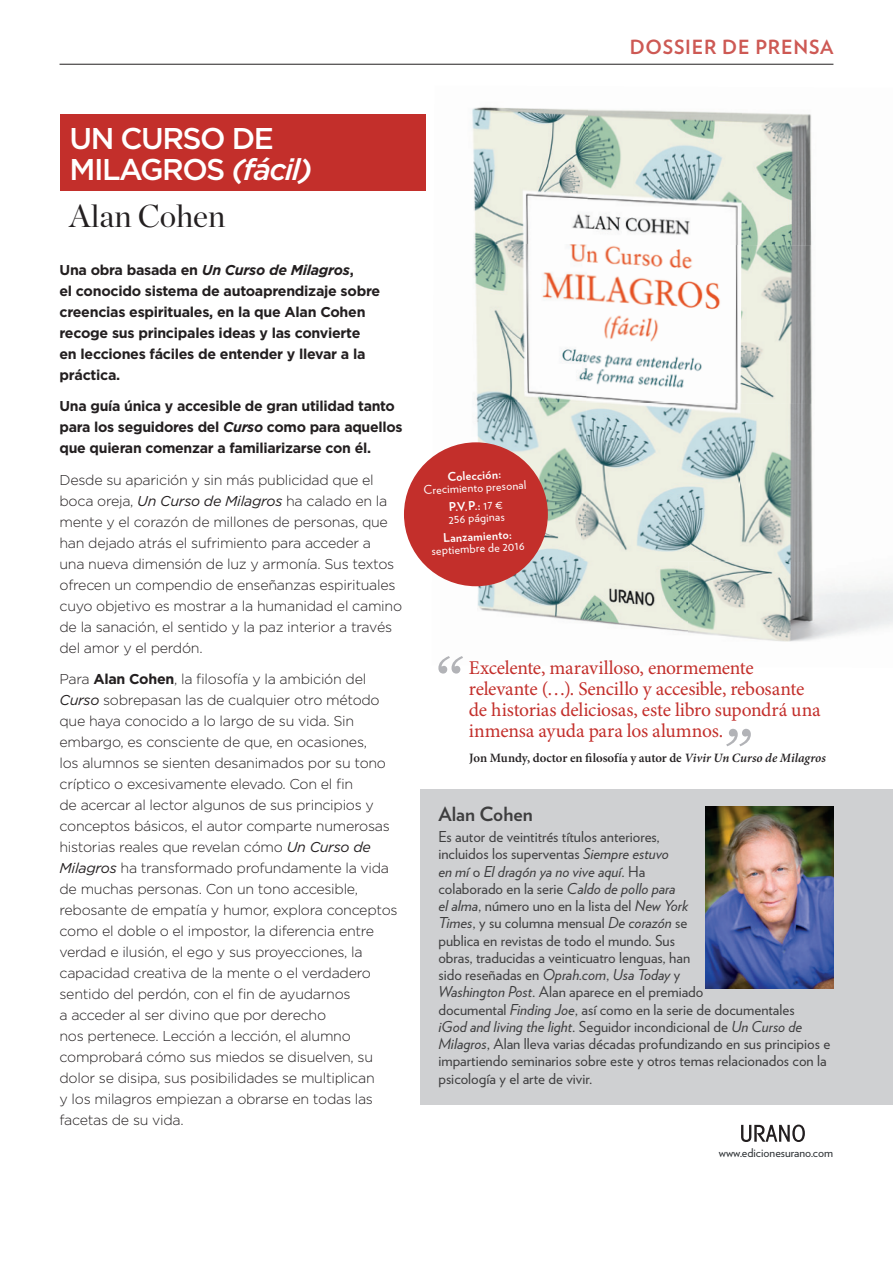
<style>
.page{position:relative;width:893px;height:1263px;background:#fff}
.page>*{position:absolute;margin:0;border:0;box-sizing:border-box;transform-origin:0 0}
.t1{font:31.5px "Chronicle Display";color:#231f20}
.t2{font:500 30px/31.5px "Gotham";letter-spacing:-.05em;color:#fff}
.t3{font:19.5px/21px "Minion Pro";letter-spacing:-.015em;color:#c32f2b}
.t4{font:700 19.5px "Verlag";letter-spacing:.04em;color:#cd5954}
.t5{font:700 19.5px "Verlag";color:#3e3e3f}
.t6{font:15px/17.2px "Verlag";color:#3e3e3f}
.t7{font:300 14.25px/21px "Gotham";letter-spacing:-.02em;color:#231f20}
.t8{font:700 14.25px/21px "Gotham";letter-spacing:-.02em;color:#231f20}
.t9{font:600 12.75px "Minion Pro";letter-spacing:-.01em;color:#231f20}
.t10{font:12px/18.5px "Verlag";color:#fff;text-align:center}
.t11{font:700 12px "Verlag";color:#fff}
.t12{font:12px "Verlag";color:#2c3033}
.s1{font-style:italic}
.s2{font-weight:400;font-style:italic}
.s3{font-weight:700}
</style>
<div class="page">
<hr style="left:60px;top:64px;width:773px;height:1px;background:#231f20">
<img style="left:472px;top:107px;width:340px;height:138px">
<img style="left:432px;top:243px;width:156px;height:317px">
<img style="left:586px;top:244px;width:156px;height:158px">
<img style="left:740px;top:245px;width:73px;height:157px">
<img style="left:586px;top:402px;width:227px;height:158px">
<img style="left:432px;top:560px;width:461px;height:82px">
<div style="left:60px;top:114px;width:365px;height:76px;background:#c32f2b"></div>
<div style="left:421px;top:789px;width:472px;height:315px;background:#cfd0d2"></div>
<img style="left:705px;top:807px;width:128px;height:182px">
<div style="left:404px;top:442px;width:144px;height:144px;background:#c32f2b;border-radius:50%"></div>
<svg style="left:741px;top:1124px;width:64px;height:18px"></svg>
<svg style="left:438px;top:656px;width:25px;height:18px"></svg>
<svg style="left:726px;top:729px;width:25px;height:17px"></svg>
<h3 class="t4" style="left:630px;top:32px;width:205px">DOSSIER DE PRENSA</h3>
<h2 class="t2" style="left:70px;top:122px;width:244px">UN CURSO DE<br>MILAGROS <span class="s1">(fácil)</span></h2>
<h1 class="t1" style="left:70px;top:191px;width:157px">Alan Cohen</h1>
<p class="t8" style="left:60px;top:259px;width:322px">Una obra basada en <span class="s1">Un Curso de Milagros</span>,<br>el conocido sistema de autoaprendizaje sobre creencias espirituales, en la que Alan Cohen recoge sus principales ideas y las convierte en lecciones fáciles de entender y llevar a la práctica.</p>
<p class="t8" style="left:60px;top:395px;width:345px">Una guía única y accesible de gran utilidad tanto para los seguidores del <span class="s1">Curso</span> como para aquellos que quieran comenzar a familiarizarse con él.</p>
<p class="t7" style="left:60px;top:469px;width:344px">Desde su aparición y sin más publicidad que el boca oreja, <span class="s2">Un Curso de Milagros</span> ha calado en la mente y el corazón de millones de personas, que han dejado atrás el sufrimiento para acceder a<br>una nueva dimensión de luz y armonía. Sus textos ofrecen un compendio de enseñanzas espirituales cuyo objetivo es mostrar a la humanidad el camino de la sanación, el sentido y la paz interior a través del amor y el perdón.</p>
<p class="t7" style="left:60px;top:668px;width:340px">Para <span class="s3">Alan Cohen</span>, la filosofía y la ambición del <span class="s2">Curso</span> sobrepasan las de cualquier otro método que haya conocido a lo largo de su vida. Sin embargo, es consciente de que, en ocasiones,<br>los alumnos se sienten desanimados por su tono críptico o excesivamente elevado. Con el fin<br>de acercar al lector algunos de sus principios y conceptos básicos, el autor comparte numerosas historias reales que revelan cómo <span class="s2">Un Curso de Milagros</span> ha transformado profundamente la vida de muchas personas. Con un tono accesible, rebosante de empatía y humor, explora conceptos como el doble o el impostor, la diferencia entre verdad e ilusión, el ego y sus proyecciones, la capacidad creativa de la mente o el verdadero sentido del perdón, con el fin de ayudarnos<br>a acceder al ser divino que por derecho<br>nos pertenece. Lección a lección, el alumno comprobará cómo sus miedos se disuelven, su dolor se disipa, sus posibilidades se multiplican<br>y los milagros empiezan a obrarse en todas las facetas de su vida.</p>
<p class="t11" style="left:447px;top:467px;width:55px;rotate:-3deg">Colección:</p>
<p class="t10" style="left:423px;top:480px;width:104px;rotate:-3deg">Crecimiento presonal<br><span class="s3">P.V.P.:</span> 17 €</p>
<p class="t10" style="left:448px;top:509px;width:58px;rotate:-3deg">256 páginas</p>
<p class="t11" style="left:443px;top:528px;width:70px;rotate:-3deg">Lanzamiento:</p>
<p class="t10" style="left:431px;top:541px;width:95px;rotate:-3deg">septiembre de 2016</p>
<h3 class="t3" style="left:469px;top:658px;width:353px">Excelente, maravilloso, enormemente relevante (…). Sencillo y accesible, rebosante de historias deliciosas, este libro supondrá una inmensa ayuda para los alumnos.</h3>
<p class="t9" style="left:469px;top:750px;width:358px">Jon Mundy, doctor en filosofía y autor de <span class="s1">Vivir Un Curso de Milagros</span></p>
<h3 class="t5" style="left:438px;top:798px;width:96px">Alan Cohen</h3>
<p class="t6" style="left:438px;top:827px;width:393px">Es autor de veintitrés títulos anteriores,<br>incluidos los superventas <span class="s1">Siempre estuvo<br>en mí</span> o <span class="s1">El dragón ya no vive aquí</span>. Ha<br>colaborado en la serie <span class="s1">Caldo de pollo para<br>el alma</span>, número uno en la lista del <span class="s1">New York<br>Times</span>, y su columna mensual <span class="s1">De corazón</span> se<br>publica en revistas de todo el mundo. Sus<br>obras, traducidas a veinticuatro lenguas, han<br>sido reseñadas en <span class="s1">Oprah.com</span>, <span class="s1">Usa Today</span> y<br><span class="s1">Washington Post</span>. Alan aparece en el premiado<br>documental <span class="s1">Finding Joe</span>, así como en la serie de documentales<br><span class="s1">iGod and living the light</span>. Seguidor incondicional de <span class="s1">Un Curso de Milagros</span>, Alan lleva varias décadas profundizando en sus principios e impartiendo seminarios sobre este y otros temas relacionados con la psicología y el arte de vivir.</p>
<p class="t12" style="left:719px;top:1143px;width:116px">www.edicionesurano.com</p>
</div>
